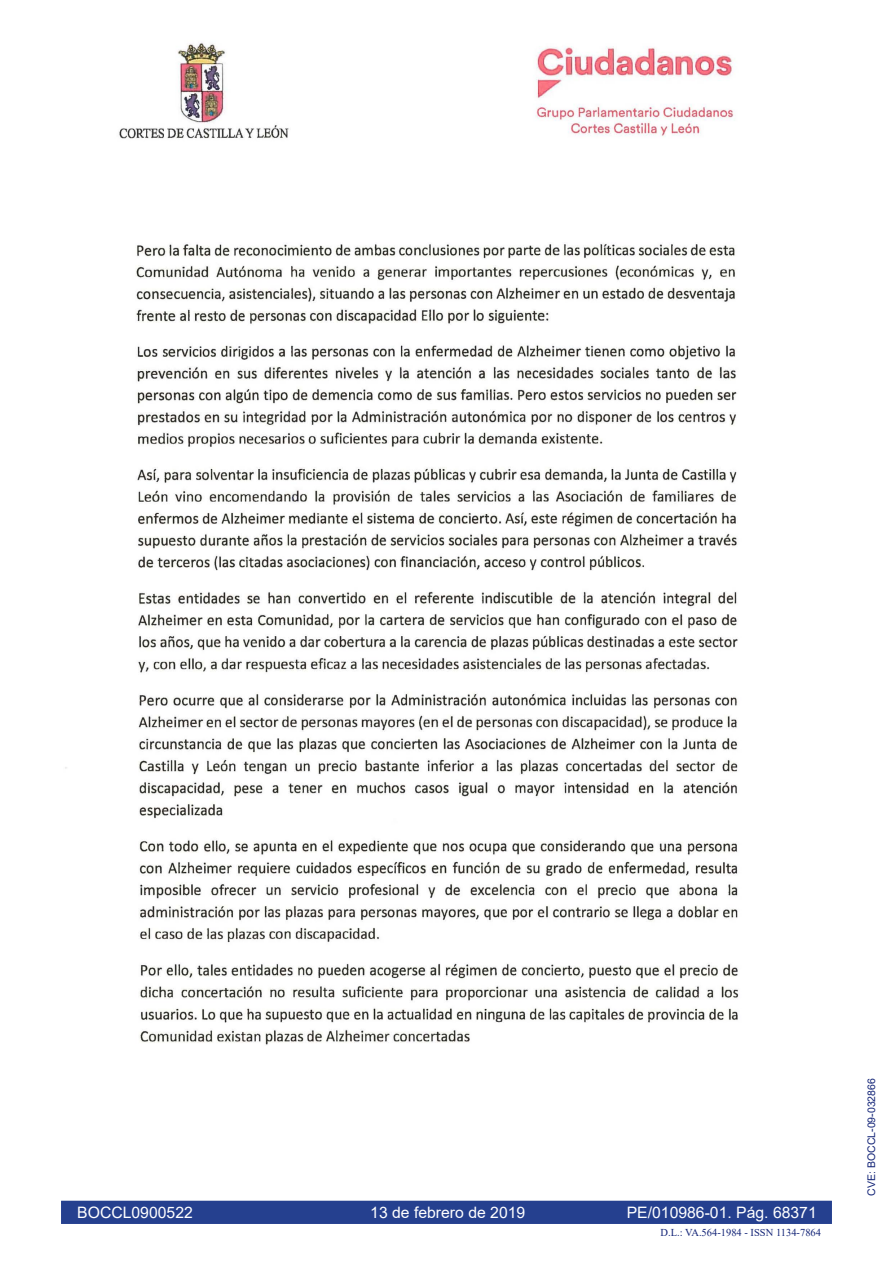
<style>
.page{position:relative;width:893px;height:1263px;background:#fff}
.page>*{position:absolute;margin:0;border:0;box-sizing:border-box;transform-origin:0 0}
.t1{font:15.75px "Arial";color:#fff}
.t2{font:10.5px "Times New Roman";color:#132477}
.t3{font:10.5px "Arial";color:#132477}
</style>
<div class="page">
<div style="left:60px;top:1200px;width:773px;height:25px;background:#25408f"></div>
<div style="left:60px;top:1199px;width:773px;height:26px;border:2px solid #fff"></div>
<img style="left:60px;top:42px;width:773px;height:1158px">
<p class="t1" style="left:77px;top:1202px;width:117px">BOCCL0900522</p>
<p class="t1" style="left:370px;top:1202px;width:156px">13 de febrero de 2019</p>
<p class="t1" style="left:627px;top:1202px;width:192px">PE/010986-01. Pág. 68371</p>
<p class="t2" style="left:661px;top:1225px;width:162px">D.L.: VA.564-1984 - ISSN 1134-7864</p>
<p class="t3" style="left:864px;top:1195px;width:119px;rotate:-90deg">CVE: BOCCL-09-032866</p>
</div>
